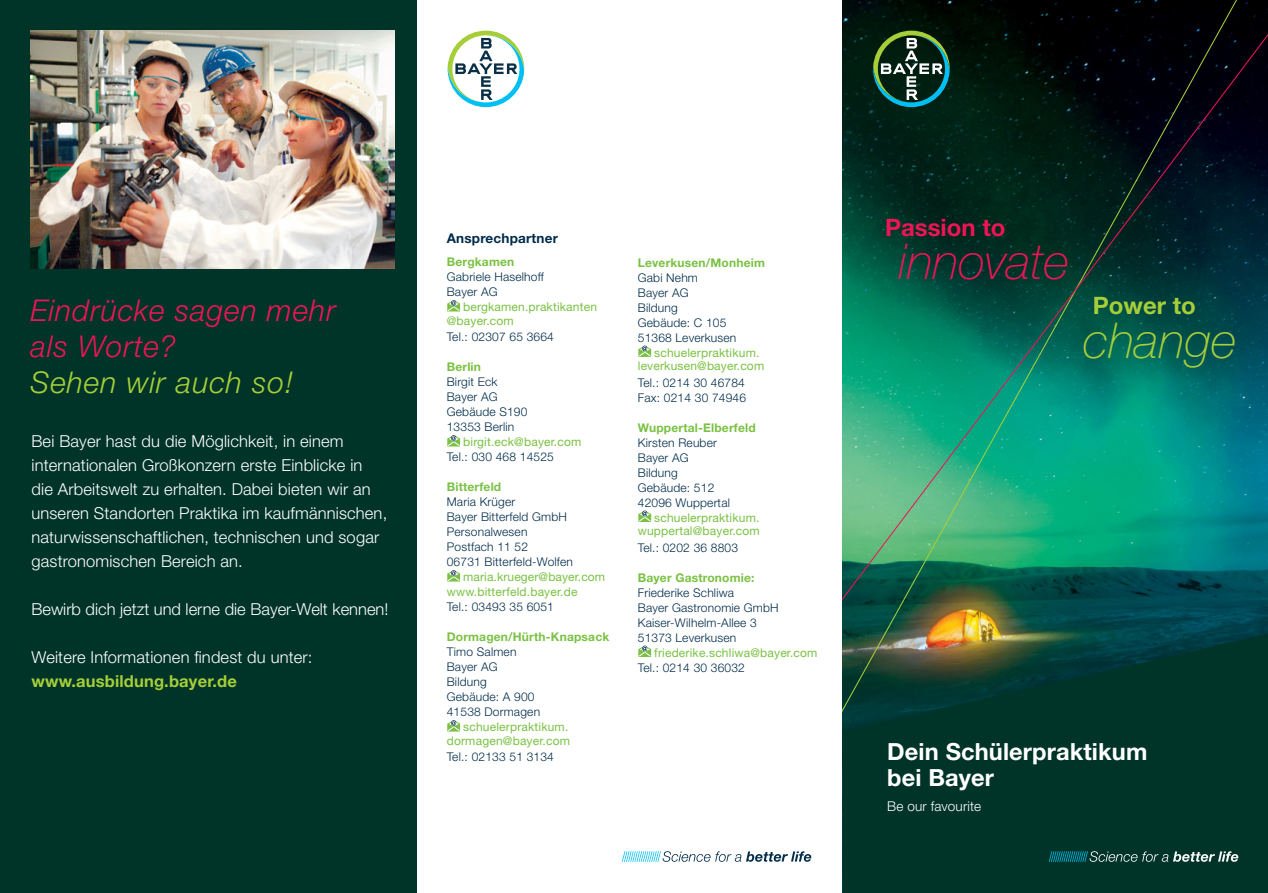
<style>
.page{position:relative;width:1268px;height:893px;background:#fff}
.page>*{position:absolute;margin:0;border:0;box-sizing:border-box;transform-origin:0 0}
.Einf__Abs{font:italic 100 49.5px "Helvetica Neue";color:#ed1556}
.Einf__Abs-2{font:italic 100 49.5px "Helvetica Neue";color:#a6ce39}
.Headline{font:italic 300 30px/36px "Helvetica Neue";letter-spacing:.03em;color:#ed1556}
.Headline-2{font:italic 300 30px "Helvetica Neue";letter-spacing:.03em;color:#a6ce39}
.Einf__Abs-3{font:700 24px "Helvetica Neue";color:#ed1556}
.Einf__Abs-4{font:700 24px "Helvetica Neue";color:#a6ce39}
.Broschüren_Titel_17{font:700 23.55px/26.4px "Helvetica Neue";letter-spacing:.005em;color:#fff}
.Copy{font:300 16.5px/24px "Helvetica Neue";letter-spacing:.01em;color:#fff}
.Copy-2{font:700 16.5px "Helvetica Neue";letter-spacing:.01em;color:#a6ce39}
.copy_bold_9_12{font:700 13.5px "Helvetica Neue";letter-spacing:.015em;color:#002c4a}
.Broschüren_Untertite{font:300 13.5px "Helvetica Neue";letter-spacing:.01em;color:#fff}
.copy_9_12{font:300 12px "Helvetica Neue";letter-spacing:.015em;color:#002c4a}
.E-Mail{font:12px/13.5px "Helvetica Neue";letter-spacing:.015em;color:#7ac143}
.copy_9_12-2{font:700 12px "Helvetica Neue";letter-spacing:.015em;color:#7ac143}
.copy_9_12-3{font:12px/13.5px "Helvetica Neue";letter-spacing:.015em;color:#7ac143;text-align:right}
</style>
<div class="page">
<div style="left:0;top:0;width:417px;height:893px;background:#003428"></div>
<img style="left:31px;top:31px;width:363px;height:238px">
<svg style="left:447px;top:31px;width:77px;height:76px"></svg>
<svg style="left:447px;top:300px;width:13px;height:11px"></svg>
<svg style="left:447px;top:435px;width:13px;height:11px"></svg>
<svg style="left:447px;top:570px;width:13px;height:11px"></svg>
<svg style="left:447px;top:720px;width:13px;height:11px"></svg>
<svg style="left:638px;top:346px;width:13px;height:11px"></svg>
<svg style="left:638px;top:511px;width:13px;height:11px"></svg>
<svg style="left:638px;top:646px;width:13px;height:11px"></svg>
<svg style="left:622px;top:851px;width:189px;height:11px"></svg>
<div style="left:842px;top:634px;width:425px;height:259px;background:#003428"></div>
<svg style="left:1048px;top:851px;width:189px;height:11px;background:#376964"></svg>
<svg style="left:842px;top:0;width:402px;height:732px;background:#143b2e"></svg>
<svg style="left:842px;top:18px;width:425px;height:599px;background:#0a5849"></svg>
<svg style="left:873px;top:31px;width:76px;height:76px;background:#2b5442"></svg>
<p class="Headline" style="left:31px;top:292px;width:306px">Eindrücke sagen mehr als Worte?</p>
<p class="Headline-2" style="left:31px;top:365px;width:264px">Sehen wir auch so!</p>
<p class="Copy" style="left:31px;top:428px;width:357px">Bei Bayer hast du die Möglichkeit, in einem internationalen Großkonzern erste Einblicke in die Arbeitswelt zu erhalten. Dabei bieten wir an unseren Standorten Praktika im kaufmännischen, naturwissenschaftlichen, technischen und sogar gastronomischen Bereich an.</p>
<p class="Copy" style="left:31px;top:596px;width:358px">Bewirb dich jetzt und lerne die Bayer-Welt kennen!</p>
<p class="Copy" style="left:31px;top:644px;width:282px">Weitere Informationen findest du unter:</p>
<p class="Copy-2" style="left:31px;top:671px;width:207px">www.ausbildung.bayer.de</p>
<p class="copy_bold_9_12" style="left:446px;top:229px;width:113px">Ansprechpartner</p>
<p class="copy_9_12-2" style="left:446px;top:254px;width:69px">Bergkamen</p>
<p class="copy_9_12" style="left:446px;top:269px;width:99px">Gabriele Haselhoff</p>
<p class="copy_9_12" style="left:446px;top:284px;width:52px">Bayer AG</p>
<p class="E-Mail" style="left:446px;top:300px;width:152px;text-indent:16px">bergkamen.praktikanten @bayer.com</p>
<p class="copy_9_12" style="left:446px;top:329px;width:109px">Tel.: 02307 65 3664</p>
<p class="copy_9_12-2" style="left:446px;top:359px;width:36px">Berlin</p>
<p class="copy_9_12" style="left:446px;top:374px;width:52px">Birgit Eck</p>
<p class="copy_9_12" style="left:446px;top:389px;width:52px">Bayer AG</p>
<p class="copy_9_12" style="left:446px;top:404px;width:82px">Gebäude S190</p>
<p class="copy_9_12" style="left:446px;top:419px;width:69px">13353 Berlin</p>
<p class="E-Mail" style="left:463px;top:435px;width:120px">birgit.eck@bayer.com</p>
<p class="copy_9_12" style="left:446px;top:449px;width:109px">Tel.: 030 468 14525</p>
<p class="copy_9_12-2" style="left:446px;top:479px;width:56px">Bitterfeld</p>
<p class="copy_9_12" style="left:446px;top:494px;width:70px">Maria Krüger</p>
<p class="copy_9_12" style="left:446px;top:509px;width:122px">Bayer Bitterfeld GmbH</p>
<p class="copy_9_12" style="left:446px;top:524px;width:82px">Personalwesen</p>
<p class="copy_9_12" style="left:446px;top:539px;width:83px">Postfach 11 52</p>
<p class="copy_9_12" style="left:446px;top:554px;width:128px">06731 Bitterfeld-Wolfen</p>
<p class="E-Mail" style="left:463px;top:570px;width:143px">maria.krueger@bayer.com</p>
<p class="copy_9_12-3" style="left:446px;top:585px;width:132px">www.bitterfeld.bayer.de</p>
<p class="copy_9_12" style="left:446px;top:599px;width:109px">Tel.: 03493 35 6051</p>
<p class="copy_9_12-2" style="left:446px;top:629px;width:164px">Dormagen/Hürth-Knapsack</p>
<p class="copy_9_12" style="left:446px;top:644px;width:71px">Timo Salmen</p>
<p class="copy_9_12" style="left:446px;top:659px;width:52px">Bayer AG</p>
<p class="copy_9_12" style="left:446px;top:674px;width:41px">Bildung</p>
<p class="copy_9_12" style="left:446px;top:689px;width:89px">Gebäude: A 900</p>
<p class="copy_9_12" style="left:446px;top:704px;width:95px">41538 Dormagen</p>
<p class="E-Mail" style="left:446px;top:720px;width:125px;text-align:right">schuelerpraktikum. dormagen@bayer.com</p>
<p class="copy_9_12" style="left:446px;top:749px;width:109px">Tel.: 02133 51 3134</p>
<p class="copy_9_12-2" style="left:637px;top:255px;width:129px">Leverkusen/Monheim</p>
<p class="copy_9_12" style="left:637px;top:270px;width:62px">Gabi Nehm</p>
<p class="copy_9_12" style="left:637px;top:285px;width:52px">Bayer AG</p>
<p class="copy_9_12" style="left:637px;top:300px;width:41px">Bildung</p>
<p class="copy_9_12" style="left:637px;top:315px;width:90px">Gebäude: C 105</p>
<p class="copy_9_12" style="left:637px;top:330px;width:100px">51368 Leverkusen</p>
<p class="E-Mail" style="left:637px;top:345px;width:128px;text-indent:16px">schuelerpraktikum. leverkusen@bayer.com</p>
<p class="copy_9_12" style="left:637px;top:375px;width:109px">Tel.: 0214 30 46784</p>
<p class="copy_9_12" style="left:637px;top:390px;width:110px">Fax: 0214 30 74946</p>
<p class="copy_9_12-2" style="left:637px;top:420px;width:119px">Wuppertal-Elberfeld</p>
<p class="copy_9_12" style="left:637px;top:435px;width:81px">Kirsten Reuber</p>
<p class="copy_9_12" style="left:637px;top:450px;width:52px">Bayer AG</p>
<p class="copy_9_12" style="left:637px;top:465px;width:41px">Bildung</p>
<p class="copy_9_12" style="left:637px;top:480px;width:78px">Gebäude: 512</p>
<p class="copy_9_12" style="left:637px;top:495px;width:94px">42096 Wuppertal</p>
<p class="copy_9_12-3" style="left:637px;top:510px;width:123px">schuelerpraktikum. wuppertal@bayer.com</p>
<p class="copy_9_12" style="left:637px;top:540px;width:102px">Tel.: 0202 36 8803</p>
<p class="copy_9_12-2" style="left:637px;top:570px;width:118px">Bayer Gastronomie:</p>
<p class="copy_9_12" style="left:637px;top:585px;width:98px">Friederike Schliwa</p>
<p class="copy_9_12" style="left:637px;top:600px;width:142px">Bayer Gastronomie GmbH</p>
<p class="copy_9_12" style="left:637px;top:615px;width:120px">Kaiser-Wilhelm-Allee 3</p>
<p class="copy_9_12" style="left:637px;top:630px;width:100px">51373 Leverkusen</p>
<p class="E-Mail" style="left:654px;top:645px;width:165px">friederike.schliwa@bayer.com</p>
<p class="copy_9_12" style="left:637px;top:660px;width:109px">Tel.: 0214 30 36032</p>
<p class="Einf__Abs-3" style="left:884px;top:212px;width:122px">Passion to</p>
<p class="Einf__Abs" style="left:898px;top:233px;width:172px">innovate</p>
<p class="Einf__Abs-4" style="left:1092px;top:291px;width:105px">Power to</p>
<p class="Einf__Abs-2" style="left:1082px;top:312px;width:156px">change</p>
<p class="Broschüren_Titel_17" style="left:887px;top:738px;width:261px">Dein Schülerpraktikum bei Bayer</p>
<p class="Broschüren_Untertite" style="left:887px;top:798px;width:95px">Be our favourite</p>
</div>
